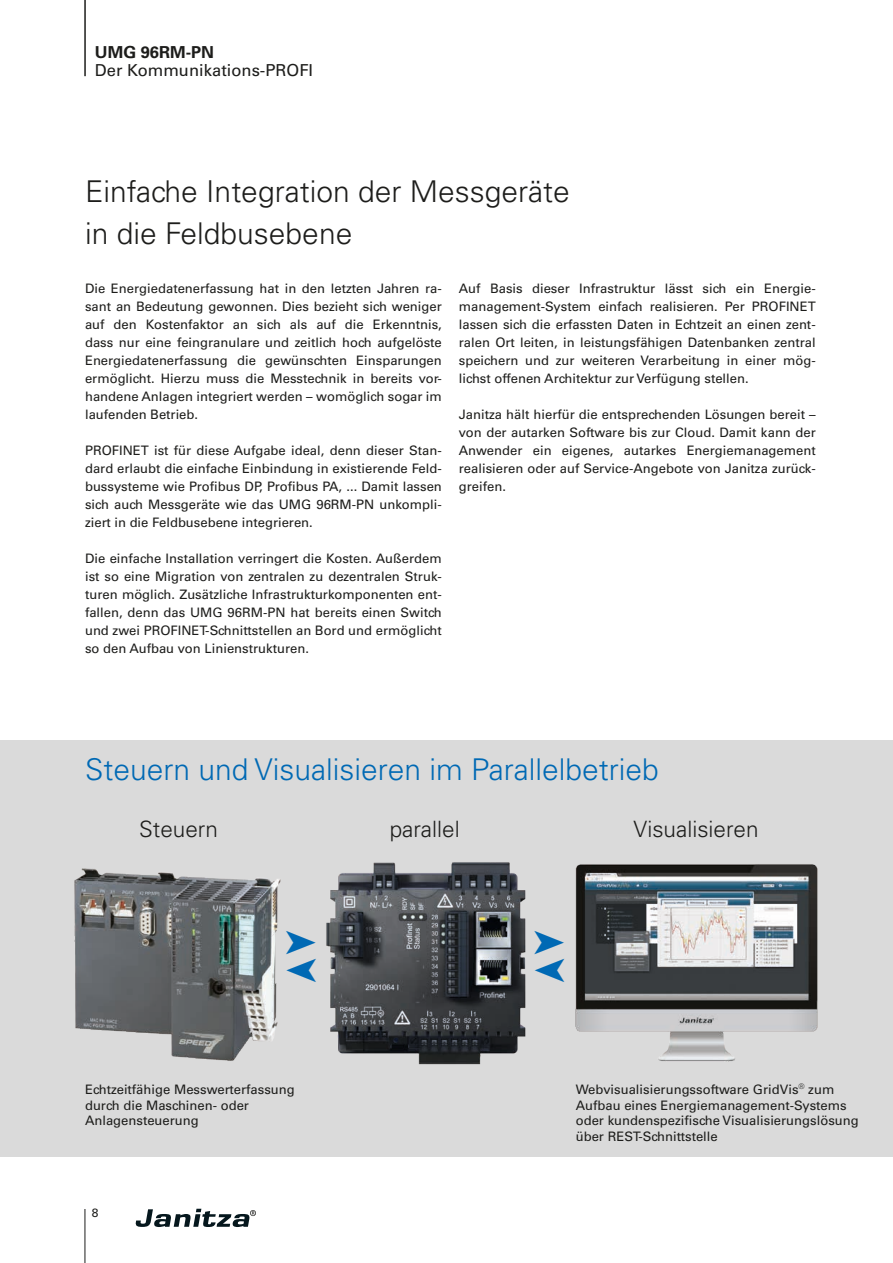
<style>
.page{position:relative;width:893px;height:1263px;background:#fff}
.page>*{position:absolute;margin:0;border:0;box-sizing:border-box;transform-origin:0 0}
.t1{font:300 30px/42px "Univers LT Std";color:#1d1d1b}
.t2{font:300 30px "Univers LT Std";color:#0069b4}
.t3{font:300 22.5px "Univers LT Std";color:#1d1d1b}
.t4{font:16.5px "Univers LT Std";color:#1d1d1b}
.t5{font:700 16.5px "Univers LT Std";color:#1d1d1b}
.t6{font:13.05px/18px "Univers LT Std";color:#1d1d1b;text-align:justify}
.t7{font:12px "Univers LT Std";color:#1d1d1b}
</style>
<div class="page">
<svg style="left:136px;top:1209px;width:120px;height:18px"></svg>
<hr style="left:85px;top:1209px;width:1px;height:54px;background:#1d1d1b">
<hr style="left:84px;top:0;width:2px;height:76px;background:#1d1d1b">
<div style="left:0;top:740px;width:893px;height:417px;background:#dadada"></div>
<img style="left:326px;top:862px;width:200px;height:203px">
<img style="left:74px;top:868px;width:207px;height:193px">
<img style="left:575px;top:864px;width:243px;height:197px">
<p class="t5" style="left:95px;top:42px;width:121px">UMG 96RM-PN</p>
<p class="t4" style="left:95px;top:60px;width:220px">Der Kommunikations-PROFI</p>
<h1 class="t1" style="left:85px;top:171px;width:486px">Einfache Integration der Messgeräte in die Feldbusebene</h1>
<p class="t6" style="left:85px;top:279px;width:358px">Die Energiedatenerfassung hat in den letzten Jahren ra&shy;sant an Bedeutung gewonnen. Dies bezieht sich weniger auf den Kostenfaktor an sich als auf die Erkenntnis, dass nur eine feingranulare und zeitlich hoch aufgelöste Energiedatenerfassung die gewünschten Einsparungen ermöglicht. Hierzu muss die Messtechnik in bereits vor&shy;handene Anlagen integriert werden – womöglich sogar im laufenden Betrieb.</p>
<p class="t6" style="left:85px;top:441px;width:358px">PROFINET ist für diese Aufgabe ideal, denn dieser Stan&shy;dard erlaubt die einfache Einbindung in existierende Feld&shy;bussysteme wie Profibus DP, Profibus PA, ... Damit lassen sich auch Messgeräte wie das UMG 96RM-PN unkompli&shy;ziert in die Feldbusebene integrieren.</p>
<p class="t6" style="left:85px;top:549px;width:358px">Die einfache Installation verringert die Kosten. Außerdem ist so eine Migration von zentralen zu dezentralen Struk&shy;turen möglich. Zusätzliche Infrastrukturkomponenten ent&shy;fallen, denn das UMG 96RM-PN hat bereits einen Switch und zwei PROFINET-Schnittstellen an Bord und ermöglicht so den Aufbau von Linienstrukturen.</p>
<p class="t6" style="left:459px;top:279px;width:358px">Auf Basis dieser Infrastruktur lässt sich ein Energie&shy;management-System einfach realisieren. Per PROFINET lassen sich die erfassten Daten in Echtzeit an einen zent&shy;ralen Ort leiten, in leistungsfähigen Datenbanken zentral speichern und zur weiteren Verarbeitung in einer mög&shy;lichst offenen Architektur zur Verfügung stellen.</p>
<p class="t6" style="left:459px;top:405px;width:358px">Janitza hält hierfür die entsprechenden Lösungen bereit – von der autarken Software bis zur Cloud. Damit kann der Anwender ein eigenes, autarkes Energiemanagement realisieren oder auf Service-Angebote von Janitza zurück&shy;greifen.</p>
<h1 class="t2" style="left:85px;top:751px;width:575px">Steuern und Visualisieren im Parallelbetrieb</h1>
<h2 class="t3" style="left:139px;top:815px;width:80px">Steuern</h2>
<h2 class="t3" style="left:390px;top:815px;width:71px">parallel</h2>
<h2 class="t3" style="left:634px;top:815px;width:127px">Visualisieren</h2>
<p class="t6" style="left:85px;top:1081px;width:211px;line-height:15.6px;text-align:left">Echtzeitfähige Messwerterfassung durch die Maschinen- oder<br>Anlagensteuerung</p>
<p class="t6" style="left:576px;top:1081px;width:285px;line-height:15.6px;text-align:left">Webvisualisierungssoftware GridVis<sup>®</sup> zum Aufbau eines Energiemanagement-Systems oder kundenspezifische Visualisierungslösung über REST-Schnittstelle</p>
<p class="t7" style="left:92px;top:1205px;width:8px">8</p>
</div>
